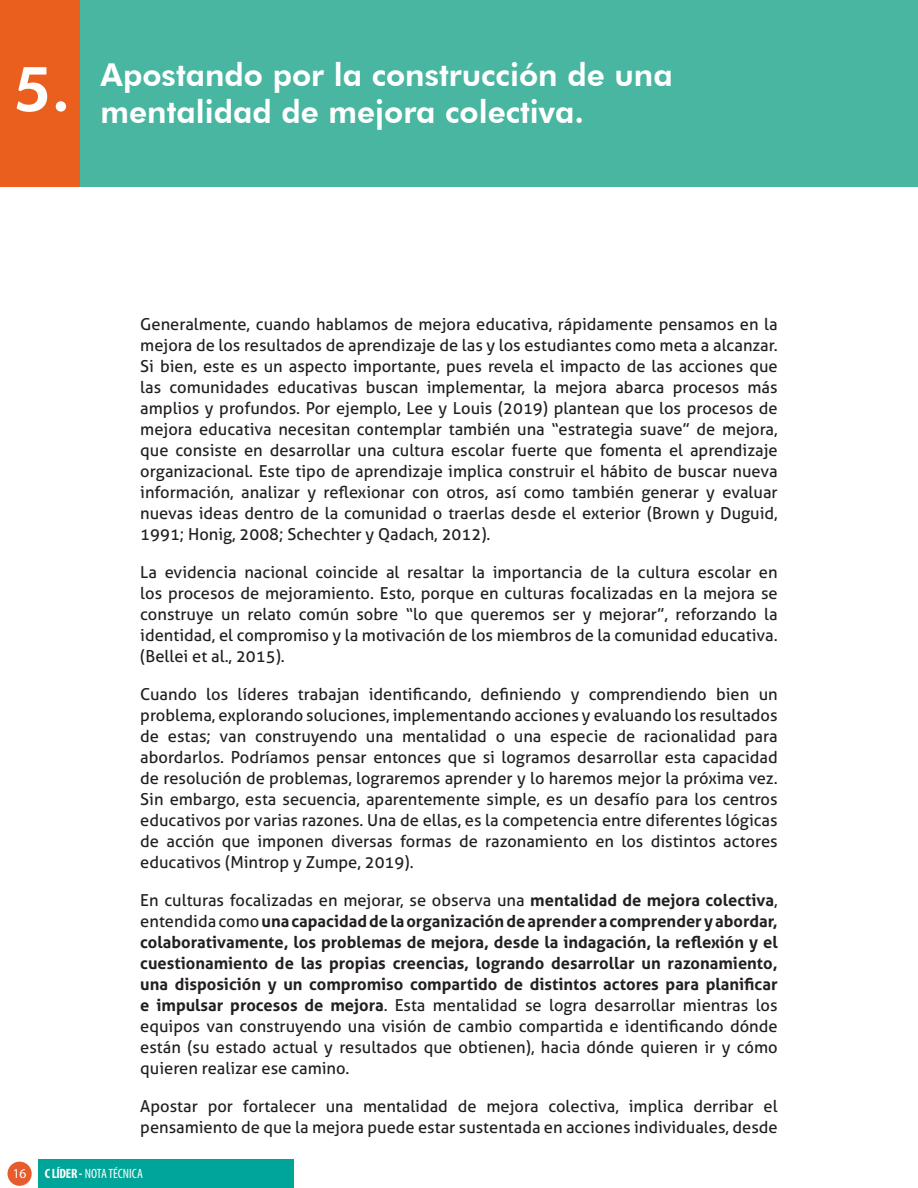
<style>
.page{position:relative;width:918px;height:1188px;background:#fff}
.page>*{position:absolute;margin:0;border:0;box-sizing:border-box;transform-origin:0 0}
.t1{font:800 61.5px "Futura BT";color:#fff}
.t2{font:800 31.5px "Futura BT";color:#fff}
.t3{font:16.5px/21px "Aller";color:#231f20;text-align:justify}
.t4{font:700 16.5px/21px "Aller";color:#231f20;text-align:justify}
.t5{font:condensed 13.5px "Myriad Pro";color:#fff}
.t6{font:13.5px "Myriad Pro";color:#fff}
.s1{font-weight:400}
.s2{font-weight:700}
</style>
<div class="page">
<div style="left:0;top:0;width:918px;height:187px;background:#48b6a1"></div>
<div style="left:0;top:0;width:80px;height:187px;background:#ea5f1d"></div>
<div style="left:38px;top:1160px;width:255px;height:28px;background:#00a599"></div>
<div style="left:8px;top:1162px;width:24px;height:24px;background:#e65c2c;border-radius:50%"></div>
<p class="t1" style="left:14px;top:51px;width:58px">5.</p>
<p class="t2" style="left:101px;top:56px;width:574px">Apostando por la construcción de una</p>
<p class="t2" style="left:101px;top:93px;width:485px">mentalidad de mejora colectiva.</p>
<p class="t3" style="left:140px;top:313px;width:639px">Generalmente, cuando hablamos de mejora educativa, rápidamente pensamos en la mejora de los resultados de aprendizaje de las y los estudiantes como meta a alcanzar.<br>Si bien, este es un aspecto importante, pues revela el impacto de las acciones que las comunidades educativas buscan implementar, la mejora abarca procesos más amplios y profundos. Por ejemplo, Lee y Louis (2019) plantean que los procesos de mejora educativa necesitan contemplar también una “estrategia suave” de mejora, que consiste en desarrollar una cultura escolar fuerte que fomenta el aprendizaje organizacional. Este tipo de aprendizaje implica construir el hábito de buscar nueva información, analizar y reflexionar con otros, así como también generar y evaluar nuevas ideas dentro de la comunidad o traerlas desde el exterior (Brown y Duguid, 1991; Honig, 2008; Schechter y Qadach, 2012).</p>
<p class="t3" style="left:140px;top:561px;width:639px">La evidencia nacional coincide al resaltar la importancia de la cultura escolar en los procesos de mejoramiento. Esto, porque en culturas focalizadas en la mejora se construye un relato común sobre “lo que queremos ser y mejorar”, reforzando la identidad, el compromiso y la motivación de los miembros de la comunidad educativa. (Bellei et al., 2015).</p>
<p class="t3" style="left:140px;top:683px;width:639px">Cuando los líderes trabajan identificando, definiendo y comprendiendo bien un problema, explorando soluciones, implementando acciones y evaluando los resultados de estas; van construyendo una mentalidad o una especie de racionalidad para abordarlos. Podríamos pensar entonces que si logramos desarrollar esta capacidad de resolución de problemas, lograremos aprender y lo haremos mejor la próxima vez.<br>Sin embargo, esta secuencia, aparentemente simple, es un desafío para los centros educativos por varias razones. Una de ellas, es la competencia entre diferentes lógicas de acción que imponen diversas formas de razonamiento en los distintos actores educativos (Mintrop y Zumpe, 2019).</p>
<p class="t4" style="left:140px;top:889px;width:639px"><span class="s1">En culturas focalizadas en mejorar, se observa una</span> mentalidad de mejora colectiva<span class="s1">, entendida como</span> una capacidad de la organización de aprender a comprender y abordar, colaborativamente, los problemas de mejora, desde la indagación, la reflexión y el cuestionamiento de las propias creencias, logrando desarrollar un razonamiento, una disposición y un compromiso compartido de distintos actores para planificar e impulsar procesos de mejora<span class="s1">. Esta mentalidad se logra desarrollar mientras los equipos van construyendo una visión de cambio compartida e identificando dónde están (su estado actual y resultados que obtienen), hacia dónde quieren ir y cómo quieren realizar ese camino.</span></p>
<p class="t3" style="left:140px;top:1095px;width:639px">Apostar por fortalecer una mentalidad de mejora colectiva, implica derribar el pensamiento de que la mejora puede estar sustentada en acciones individuales, desde</p>
<p class="t6" style="left:13px;top:1165px;width:15px">16</p>
<p class="t5" style="left:45px;top:1166px;width:100px"><span class="s2">C LÍDER -</span> NOTA TÉCNICA</p>
</div>
